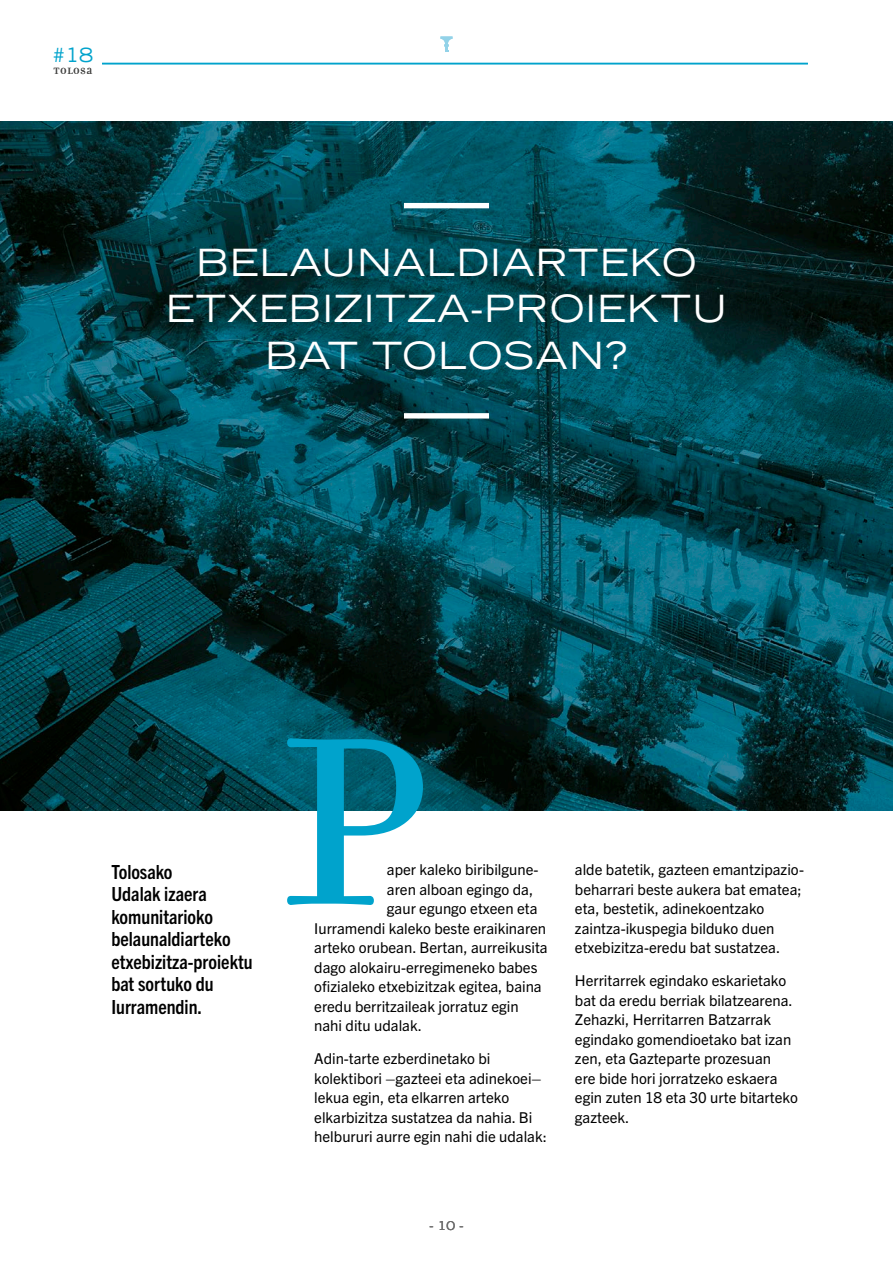
<style>
.page{position:relative;width:893px;height:1263px;background:#fff}
.page>*{position:absolute;margin:0;border:0;box-sizing:border-box;transform-origin:0 0}
.t1{font:257.1px "Filosofia Unicase";color:#00a3cc}
.t2{font:expanded 37.5px/46.5px "Trade Gothic LT Std";letter-spacing:.04em;color:#fff;text-align:center}
.t3{font:700 condensed 19.5px/22.5px "Trade Gothic Next LT Pro";color:#000}
.t4{font:expanded 19.5px "Trade Gothic LT Std";color:#00a3cc}
.t5{font:15px/19.5px "Trade Gothic Next LT Pro";color:#000}
.t6{font:expanded 12px "Trade Gothic LT Std";color:#6e6e6e}
.t7{font:9.45px "Filosofia Unicase";letter-spacing:.1em;color:#4a4a49}
</style>
<div class="page">
<img style="left:0;top:122px;width:893px;height:688px">
<svg style="left:440px;top:36px;width:12px;height:16px"></svg>
<hr style="left:102px;top:63px;width:706px;height:1px;background:#00a3cc">
<div style="left:404px;top:203px;width:85px;height:5px;background:#fff"></div>
<div style="left:404px;top:413px;width:85px;height:6px;background:#fff"></div>
<h3 class="t4" style="left:52px;top:42px;width:43px">#18</h3>
<p class="t7" style="left:54px;top:65px;width:40px">TOLOSA</p>
<p class="t2" style="left:166px;top:238px;width:562px">BELAUNALDIARTEKO<br>ETXEBIZITZA-PROIEKTU<br>BAT TOLOSAN?</p>
<p class="t3" style="left:111px;top:859px;width:143px">Tolosako<br>Udalak izaera komunitarioko belaunaldiarteko etxebizitza-proiektu bat sortuko du<br>Iurramendin.</p>
<p class="t1" style="left:277px;top:669px;width:154px">P</p>
<p class="t5" style="left:387px;top:859px;width:153px">aper kaleko biribilgune-</p>
<p class="t5" style="left:387px;top:878px;width:148px">aren alboan egingo da,</p>
<p class="t5" style="left:387px;top:898px;width:152px">gaur egungo etxeen eta</p>
<p class="t5" style="left:314px;top:917px;width:233px">Iurramendi kaleko beste eraikinaren</p>
<p class="t5" style="left:314px;top:937px;width:235px">arteko orubean. Bertan, aurreikusita</p>
<p class="t5" style="left:314px;top:956px;width:225px">dago alokairu-erregimeneko babes</p>
<p class="t5" style="left:314px;top:976px;width:229px">ofizialeko etxebizitzak egitea, baina</p>
<p class="t5" style="left:314px;top:995px;width:206px">eredu berritzaileak jorratuz egin</p>
<p class="t5" style="left:314px;top:1015px;width:109px">nahi ditu udalak.</p>
<p class="t5" style="left:314px;top:1048px;width:234px">Adin-tarte ezberdinetako bi kolektibori –gazteei eta adinekoei– lekua egin, eta elkarren arteko elkarbizitza sustatzea da nahia. Bi helbururi aurre egin nahi die udalak:</p>
<p class="t5" style="left:575px;top:859px;width:231px">alde batetik, gazteen emantzipazio&shy;beharrari beste aukera bat ematea; eta, bestetik, adinekoentzako zaintza-ikuspegia bilduko duen etxebizitza-eredu bat sustatzea.</p>
<p class="t5" style="left:575px;top:970px;width:225px">Herritarrek egindako eskarietako bat da eredu berriak bilatzearena.<br>Zehazki, Herritarren Batzarrak egindako gomendioetako bat izan zen, eta Gazteparte prozesuan<br>ere bide hori jorratzeko eskaera egin zuten 18 eta 30 urte bitarteko gazteek.</p>
<p class="t6" style="left:429px;top:1217px;width:35px">- 10 -</p>
</div>
